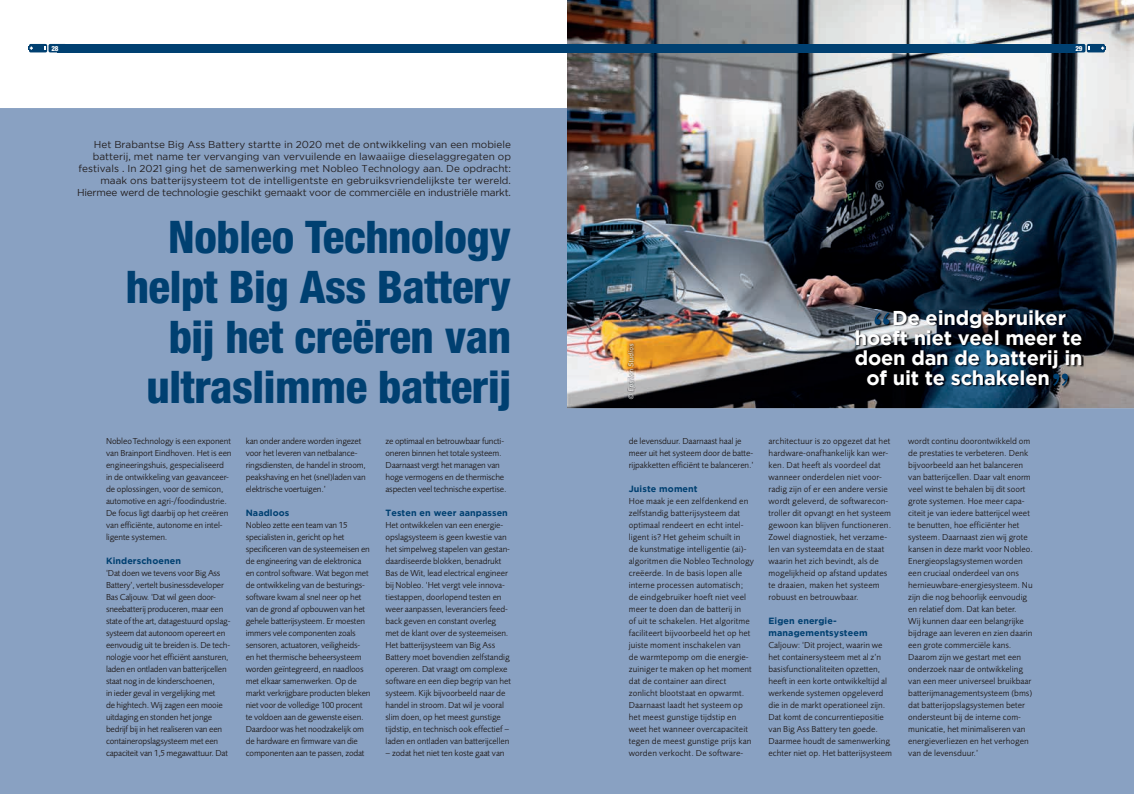
<style>
.page{position:relative;width:1134px;height:794px;background:#fff}
.page>*{position:absolute;margin:0;border:0;box-sizing:border-box;transform-origin:0 0}
.t1{font:50px "Gandhi Serif";color:#004071}
.t2{font:800 condensed 45px/50px "Helvetica Neue LT Std";letter-spacing:-.01em;color:#004071;text-align:right}
.t3{font:700 20px "Gotham";letter-spacing:-.01em;color:#fff}
.t4{font:10px/12px "Gotham";color:#231f20;text-align:right}
.t5{font:9px/12px "Foundry Sans";letter-spacing:-.01em;color:#231f20}
.t6{font:9px/12px "Foundry Sans";letter-spacing:.01em;color:#231f20}
.t7{font:700 9px/12px "Gotham";letter-spacing:.01em;color:#004071}
.t8{font:7px "DIN Pro";color:#fff}
.t9{font:800 condensed 7px "Helvetica Neue LT Std";color:#fff}
</style>
<div class="page">
<div style="left:0;top:108px;width:1134px;height:686px;background:#89a1c2"></div>
<img style="left:567px;top:0;width:567px;height:408px">
<div style="left:29px;top:44px;width:18px;height:8px;background:#004071;border-radius:2px"></div>
<svg style="left:28px;top:47px;width:5px;height:3px"></svg>
<div style="left:49px;top:44px;width:18px;height:8px;background:#004071;border-radius:2px"></div>
<div style="left:58px;top:44px;width:509px;height:8px;background:#004071"></div>
<div style="left:1087px;top:44px;width:18px;height:8px;background:#004071;border-radius:2px"></div>
<svg style="left:1101px;top:47px;width:5px;height:3px"></svg>
<div style="left:1067px;top:44px;width:18px;height:8px;background:#004071;border-radius:2px"></div>
<div style="left:567px;top:44px;width:509px;height:8px;background:#004071"></div>
<img style="left:855px;top:309px;width:229px;height:79px">
<img style="left:628px;top:343px;width:7px;height:57px">
<p class="t9" style="left:51px;top:44px;width:9px">28</p>
<p class="t9" style="left:1075px;top:44px;width:9px">29</p>
<p class="t4" style="left:77px;top:138px;width:435px">Het Brabantse Big Ass Battery startte in 2020 met de ontwikkeling van een mobiele batterij, met name ter vervanging van vervuilende en lawaaiige dieselaggregaten op festivals . In 2021 ging het de samenwerking met Nobleo Technology aan. De opdracht: maak ons batterijsysteem tot de intelligentste en gebruiksvriendelijkste ter wereld.<br>Hiermee werd de technologie geschikt gemaakt voor de commerciële en industriële markt.</p>
<h2 class="t2" style="left:126px;top:211px;width:387px">Nobleo Technology helpt Big Ass Battery bij het creëren van ultraslimme batterij</h2>
<p class="t5" style="left:106px;top:435px;width:127px">Nobleo Technology is een exponent van Brainport Eindhoven. Het is een engineeringshuis, gespecialiseerd in de ontwikkeling van geavanceer&shy;de oplossingen, voor de semicon, automotive en agri-/foodindustrie.<br>De focus ligt daarbij op het creëren van efficiënte, autonome en intel&shy;ligente systemen.</p>
<p class="t7" style="left:106px;top:555px;width:76px">Kinderschoenen</p>
<p class="t5" style="left:106px;top:567px;width:126px">‘Dat doen we tevens voor Big Ass Battery’, vertelt businessdeveloper Bas Caljouw. ‘Dat wil geen door&shy;sneebatterij produceren, maar een state of the art, datagestuurd opslag&shy;systeem dat autonoom opereert en eenvoudig uit te breiden is. De tech&shy;nologie voor het efficiënt aansturen, laden en ontladen van batterijcellen staat nog in de kinderschoenen,<br>in ieder geval in vergelijking met<br>de hightech. Wij zagen een mooie uitdaging en stonden het jonge bedrijf bij in het realiseren van een containeropslagsysteem met een capaciteit van 1,5 megawattuur. Dat</p>
<p class="t5" style="left:246px;top:435px;width:121px">kan onder andere worden ingezet voor het leveren van netbalance&shy;ringsdiensten, de handel in stroom, peakshaving en het (snel)laden van elektrische voertuigen.’</p>
<p class="t7" style="left:246px;top:507px;width:45px">Naadloos</p>
<p class="t5" style="left:246px;top:519px;width:126px">Nobleo zette een team van 15 specialisten in, gericht op het specificeren van de systeemeisen en de engineering van de elektronica en control software. Wat begon met de ontwikkeling van de besturings&shy;software kwam al snel neer op het van de grond af opbouwen van het gehele batterijsysteem. Er moesten immers vele componenten zoals sensoren, actuatoren, veiligheids&shy;en het thermische beheersysteem worden geïntegreerd, en naadloos met elkaar samenwerken. Op de markt verkrijgbare producten bleken niet voor de volledige 100 procent te voldoen aan de gewenste eisen.<br>Daardoor was het noodzakelijk om de hardware en firmware van die componenten aan te passen, zodat</p>
<p class="t5" style="left:385px;top:435px;width:123px">ze optimaal en betrouwbaar functi&shy;oneren binnen het totale systeem.<br>Daarnaast vergt het managen van hoge vermogens en de thermische aspecten veel technische expertise.</p>
<p class="t7" style="left:385px;top:506px;width:124px">Testen en weer aanpassen</p>
<p class="t5" style="left:385px;top:519px;width:127px">Het ontwikkelen van een energie&shy;opslagsysteem is geen kwestie van het simpelweg stapelen van gestan&shy;daardiseerde blokken, benadrukt Bas de Wit, lead electrical engineer bij Nobleo. ‘Het vergt vele innova&shy;tiestappen, doorlopend testen en weer aanpassen, leveranciers feed&shy;back geven en constant overleg met de klant over de systeemeisen.<br>Het batterijsysteem van Big Ass Battery moet bovendien zelfstandig opereren. Dat vraagt om complexe software en een diep begrip van het systeem. Kijk bijvoorbeeld naar de handel in stroom. Dat wil je vooral slim doen, op het meest gunstige tijdstip, en technisch ook effectief – laden en ontladen van batterijcellen</p>
<p class="t5" style="left:385px;top:747px;width:121px">– zodat het niet ten koste gaat van</p>
<p class="t8" style="left:625px;top:399px;width:58px;rotate:-90deg">© Epsilon Studios</p>
<h1 class="t1" style="left:871px;top:301px;width:23px">“</h1>
<h3 class="t3" style="left:892px;top:306px;width:175px">De eindgebruiker</h3>
<h3 class="t3" style="left:855px;top:326px;width:229px">hoeft niet veel meer te</h3>
<h3 class="t3" style="left:855px;top:346px;width:229px">doen dan de batterij in</h3>
<h3 class="t3" style="left:866px;top:366px;width:185px">of uit te schakelen</h3>
<h1 class="t1" style="left:1050px;top:363px;width:23px">”</h1>
<p class="t5" style="left:629px;top:435px;width:126px">de levensduur. Daarnaast haal je meer uit het systeem door de batte&shy;rijpakketten efficiënt te balanceren.’</p>
<p class="t7" style="left:629px;top:483px;width:70px">Juiste moment</p>
<p class="t6" style="left:629px;top:495px;width:127px">Hoe maak je een zelfdenkend en zelfstandig batterijsysteem dat optimaal rendeert en echt intel&shy;ligent is? Het geheim schuilt in<br>de kunstmatige intelligentie (ai)- algoritmen die Nobleo Technology creëerde. In de basis lopen alle interne processen automatisch; de eindgebruiker hoeft niet veel meer te doen dan de batterij in<br>of uit te schakelen. Het algoritme faciliteert bijvoorbeeld het op het juiste moment inschakelen van<br>de warmtepomp om die energie&shy;zuiniger te maken op het moment dat de container aan direct zonlicht blootstaat en opwarmt.<br>Daarnaast laadt het systeem op het meest gunstige tijdstip en weet het wanneer overcapaciteit tegen de meest gunstige prijs kan worden verkocht. De software-</p>
<p class="t6" style="left:768px;top:435px;width:124px">architectuur is zo opgezet dat het hardware-onafhankelijk kan wer&shy;ken. Dat heeft als voordeel dat wanneer onderdelen niet voor&shy;radig zijn of er een andere versie wordt geleverd, de softwarecon&shy;troller dit opvangt en het systeem gewoon kan blijven functioneren.<br>Zowel diagnostiek, het verzame&shy;len van systeemdata en de staat waarin het zich bevindt, als de mogelijkheid op afstand updates te draaien, maken het systeem robuust en betrouwbaar.</p>
<p class="t7" style="left:768px;top:615px;width:101px">Eigen energie&shy;managementsysteem</p>
<p class="t5" style="left:768px;top:639px;width:125px">Caljouw: ‘Dit project, waarin we het containersysteem met al z’n basisfunctionaliteiten opzetten, heeft in een korte ontwikkeltijd al werkende systemen opgeleverd die in de markt operationeel zijn.<br>Dat komt de concurrentiepositie van Big Ass Battery ten goede.<br>Daarmee houdt de samenwerking echter niet op. Het batterijsysteem</p>
<p class="t5" style="left:908px;top:435px;width:126px">wordt continu doorontwikkeld om de prestaties te verbeteren. Denk bijvoorbeeld aan het balanceren van batterijcellen. Daar valt enorm veel winst te behalen bij dit soort grote systemen. Hoe meer capa&shy;citeit je van iedere batterijcel weet te benutten, hoe efficiënter het systeem. Daarnaast zien wij grote kansen in deze markt voor Nobleo.<br>Energieopslagsystemen worden een cruciaal onderdeel van ons hernieuwbare-energiesysteem. Nu zijn die nog behoorlijk eenvoudig en relatief dom. Dat kan beter.<br>Wij kunnen daar een belangrijke bijdrage aan leveren en zien daarin een grote commerciële kans.<br>Daarom zijn we gestart met een onderzoek naar de ontwikkeling van een meer universeel bruikbaar batterijmanagementsysteem (bms) dat batterijopslagsystemen beter ondersteunt bij de interne com&shy;municatie, het minimaliseren van energieverliezen en het verhogen van de levensduur.’</p>
</div>
